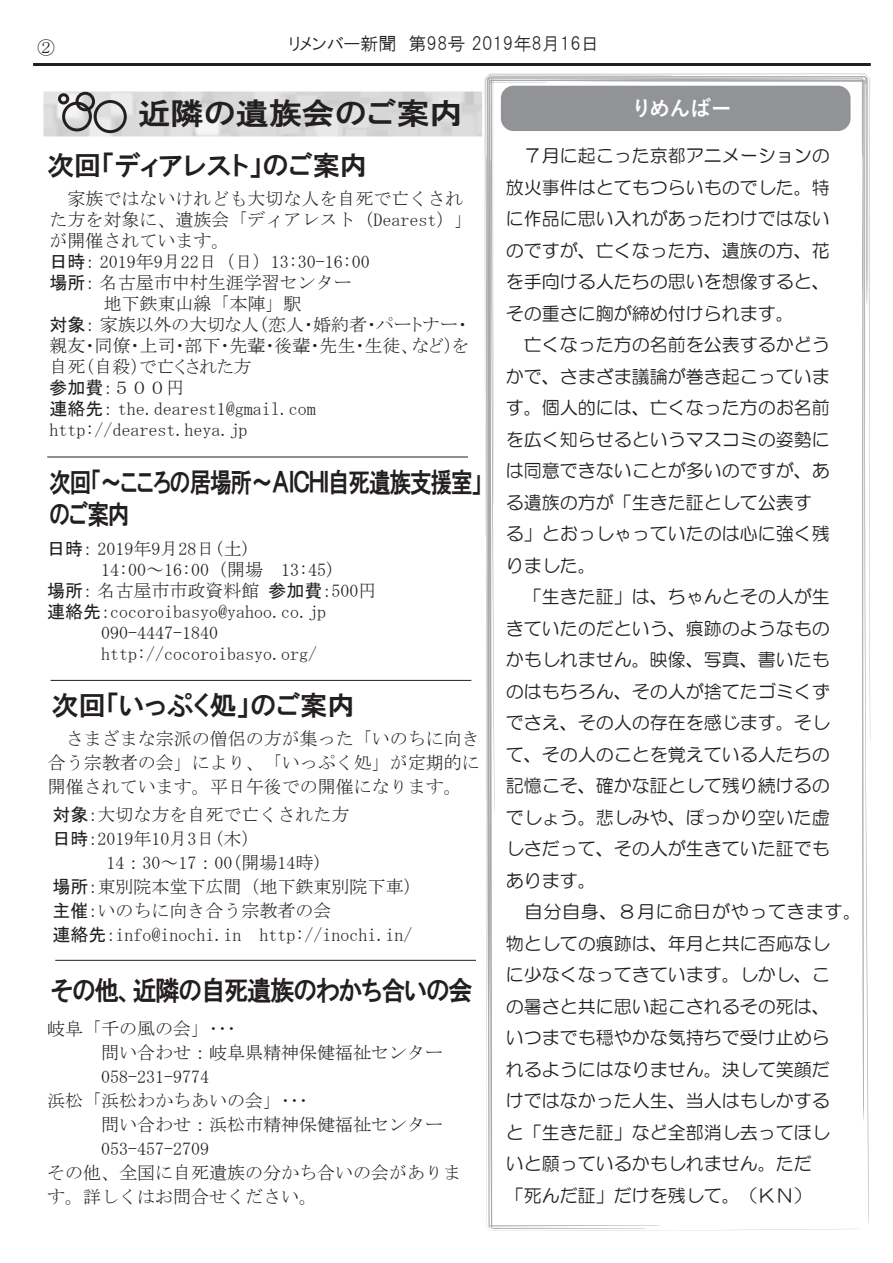
<style>
.page{position:relative;width:893px;height:1263px;background:#fff}
.page>*{position:absolute;margin:0;border:0;box-sizing:border-box;transform-origin:0 0}
.t1{font:30px "HGP Gothic E";color:#231f20;scale:1.1 1}
.t2{font:27px/32.4px "HGP Gothic E";letter-spacing:-.05em;color:#231f20;scale:.8 1}
.t3{font:27px "HGP Gothic E";color:#231f20}
.t4{font:27px "HGP Gothic E";letter-spacing:-.05em;color:#231f20;scale:.9 1}
.t5{font:700 21px "Yu Gothic";letter-spacing:-.03em;color:#fff}
.t6{font:18px/24px "MS Mincho";color:#231f20;text-align:justify}
.t7{font:18px/31.5px "HG Maru Gothic MPRO";color:#231f20}
.t8{font:18px "MS P Mincho";color:#231f20}
.t9{font:18px "HGP Gothic M";color:#231f20}
.t10{font:18px "MS P Gothic";color:#231f20}
.s1{font-family:"MS P Gothic"}
.s2{font-family:"MS Mincho"}
</style>
<div class="page">
<svg style="left:863px;top:73px;width:7px;height:323px"></svg>
<svg style="left:484px;top:73px;width:379px;height:1157px"></svg>
<hr style="left:33px;top:63px;width:838px;height:3px;background:#231f20">
<img style="left:43px;top:76px;width:494px;height:75px">
<div style="left:94px;top:100px;width:33px;height:33px;border:3px solid #231f20;border-radius:50%"></div>
<div style="left:75px;top:92px;width:20px;height:19px;border:3px solid #231f20;border-radius:50%"></div>
<div style="left:62px;top:102px;width:30px;height:29px;border:3px solid #231f20;border-radius:50%"></div>
<div style="left:58px;top:93px;width:11px;height:11px;border:3px solid #231f20;border-radius:50%"></div>
<hr style="left:47px;top:457px;width:421px;height:1px;background:#231f20">
<hr style="left:51px;top:680px;width:420px;height:1px;background:#231f20">
<hr style="left:55px;top:960px;width:421px;height:1px;background:#231f20">
<p class="t8" style="left:37px;top:38px;width:19px">②</p>
<p class="t9" style="left:289px;top:34px;width:311px">リメンバー新聞　第98号 2019年8月16日</p>
<p class="t1" style="left:138px;top:98px;width:296px">近隣の遺族会のご案内</p>
<p class="t5" style="left:631px;top:97px;width:102px">りめんばー</p>
<p class="t3" style="left:47px;top:151px;width:321px">次回「ディアレスト」のご案内</p>
<p class="t6" style="left:67px;top:186px;width:397px">家族ではないけれども大切な人を自死で亡くされ</p>
<p class="t6" style="left:49px;top:207px;width:424px">た方を対象に、遺族会「ディアレスト（Dearest）」</p>
<p class="t6" style="left:49px;top:228px;width:181px">が開催されています。</p>
<p class="t6" style="left:49px;top:249px;width:322px"><span class="s1">日時：</span> 2019年9月22日（日）13:30-16:00</p>
<p class="t6" style="left:49px;top:270px;width:304px"><span class="s1">場所：</span> 名古屋市中村生涯学習センター</p>
<p class="t6" style="left:103px;top:291px;width:199px">地下鉄東山線「本陣」駅</p>
<p class="t8" style="left:49px;top:315px;width:419px"><span class="s1">対象：</span> 家族以外の大切な人（恋人・婚約者・パートナー・</p>
<p class="t8" style="left:49px;top:336px;width:420px">親友・同僚・上司・部下・先輩・後輩・先生・生徒、など）を</p>
<p class="t8" style="left:49px;top:357px;width:204px">自死（自殺）で亡くされた方</p>
<p class="t10" style="left:49px;top:378px;width:136px">参加費：<span class="s2">５００円</span></p>
<p class="t6" style="left:49px;top:396px;width:268px"><span class="s1">連絡先：</span> the.dearest1@gmail.com</p>
<p class="t6" style="left:49px;top:417px;width:199px">http://dearest.heya.jp</p>
<p class="t2" style="left:49px;top:466px;width:543px">次回「～こころの居場所～ＡＩＣＨＩ自死遺族支援室」のご案内</p>
<p class="t6" style="left:47px;top:536px;width:223px"><span class="s1">日時：</span> 2019年9月28日(土)　</p>
<p class="t6" style="left:101px;top:557px;width:235px">14:00～16:00（開場　13:45)</p>
<p class="t6" style="left:47px;top:578px;width:331px"><span class="s1">場所：</span> 名古屋市市政資料館 <span class="s1">参加費：</span>500円</p>
<p class="t6" style="left:47px;top:599px;width:280px"><span class="s1">連絡先：</span>cocoroibasyo@yahoo.co.jp</p>
<p class="t6" style="left:47px;top:620px;width:172px">　　 090-4447-1840</p>
<p class="t6" style="left:101px;top:641px;width:217px">http://cocoroibasyo.org/</p>
<p class="t3" style="left:52px;top:691px;width:304px">次回「いっぷく処」のご案内</p>
<p class="t6" style="left:48px;top:726px;width:433px;text-indent:18px">さまざまな宗派の僧侶の方が集った「いのちに向き合う宗教者の会」により、「いっぷく処」が定期的に開催されています。平日午後での開催になります。</p>
<p class="t6" style="left:52px;top:803px;width:298px"><span class="s1">対象：</span>大切な方を自死で亡くされた方</p>
<p class="t6" style="left:52px;top:827px;width:226px"><span class="s1">日時：</span>2019年10月3日(木）　</p>
<p class="t6" style="left:106px;top:851px;width:217px">14：30～17：00(開場14時)</p>
<p class="t6" style="left:52px;top:875px;width:370px"><span class="s1">場所：</span>東別院本堂下広間（地下鉄東別院下車）</p>
<p class="t6" style="left:52px;top:899px;width:280px"><span class="s1">主催：</span>いのちに向き合う宗教者の会</p>
<p class="t6" style="left:52px;top:923px;width:361px"><span class="s1">連絡先：</span>info@inochi.in　http://inochi.in/</p>
<p class="t4" style="left:51px;top:977px;width:470px">その他、近隣の自死遺族のわかち合いの会</p>
<p class="t6" style="left:47px;top:1017px;width:190px">岐阜「千の風の会」･･･</p>
<p class="t6" style="left:101px;top:1041px;width:344px">問い合わせ：岐阜県精神保健福祉センター</p>
<p class="t6" style="left:101px;top:1065px;width:109px">058-231-9774</p>
<p class="t6" style="left:47px;top:1089px;width:262px">浜松「浜松わかちあいの会」･･･</p>
<p class="t6" style="left:101px;top:1113px;width:344px">問い合わせ：浜松市精神保健福祉センター</p>
<p class="t6" style="left:101px;top:1137px;width:109px">053-457-2709</p>
<p class="t6" style="left:47px;top:1161px;width:416px">その他、全国に自死遺族の分かち合いの会がありま</p>
<p class="t6" style="left:47px;top:1185px;width:271px">す。詳しくはお問合せください。</p>
<p class="t7" style="left:506px;top:140px;width:357px">　７月に起こった京都アニメーションの<br>放火事件はとてもつらいものでした。特<br>に作品に思い入れがあったわけではない<br>のですが、亡くなった方、遺族の方、花<br>を手向ける人たちの思いを想像すると、<br>その重さに胸が締め付けられます。<br>　亡くなった方の名前を公表するかどう<br>かで、さまざま議論が巻き起こっていま<br>す。個人的には、亡くなった方のお名前<br>を広く知らせるというマスコミの姿勢に<br>は同意できないことが多いのですが、あ<br>る遺族の方が「生きた証として公表す<br>る」とおっしゃっていたのは心に強く残<br>りました。<br>　「生きた証」は、ちゃんとその人が生<br>きていたのだという、痕跡のようなもの<br>かもしれません。映像、写真、書いたも<br>のはもちろん、その人が捨てたゴミくず<br>でさえ、その人の存在を感じます。そし<br>て、その人のことを覚えている人たちの<br>記憶こそ、確かな証として残り続けるの<br>でしょう。悲しみや、ぽっかり空いた虚<br>しさだって、その人が生きていた証でも<br>あります。<br>　自分自身、８月に命日がやってきます。物としての痕跡は、年月と共に否応なし<br>に少なくなってきています。しかし、こ<br>の暑さと共に思い起こされるその死は、<br>いつまでも穏やかな気持ちで受け止めら<br>れるようにはなりません。決して笑顔だ<br>けではなかった人生、当人はもしかする<br>と「生きた証」など全部消し去ってほし<br>いと願っているかもしれません。ただ<br>「死んだ証」だけを残して。（ＫＮ）</p>
</div>
